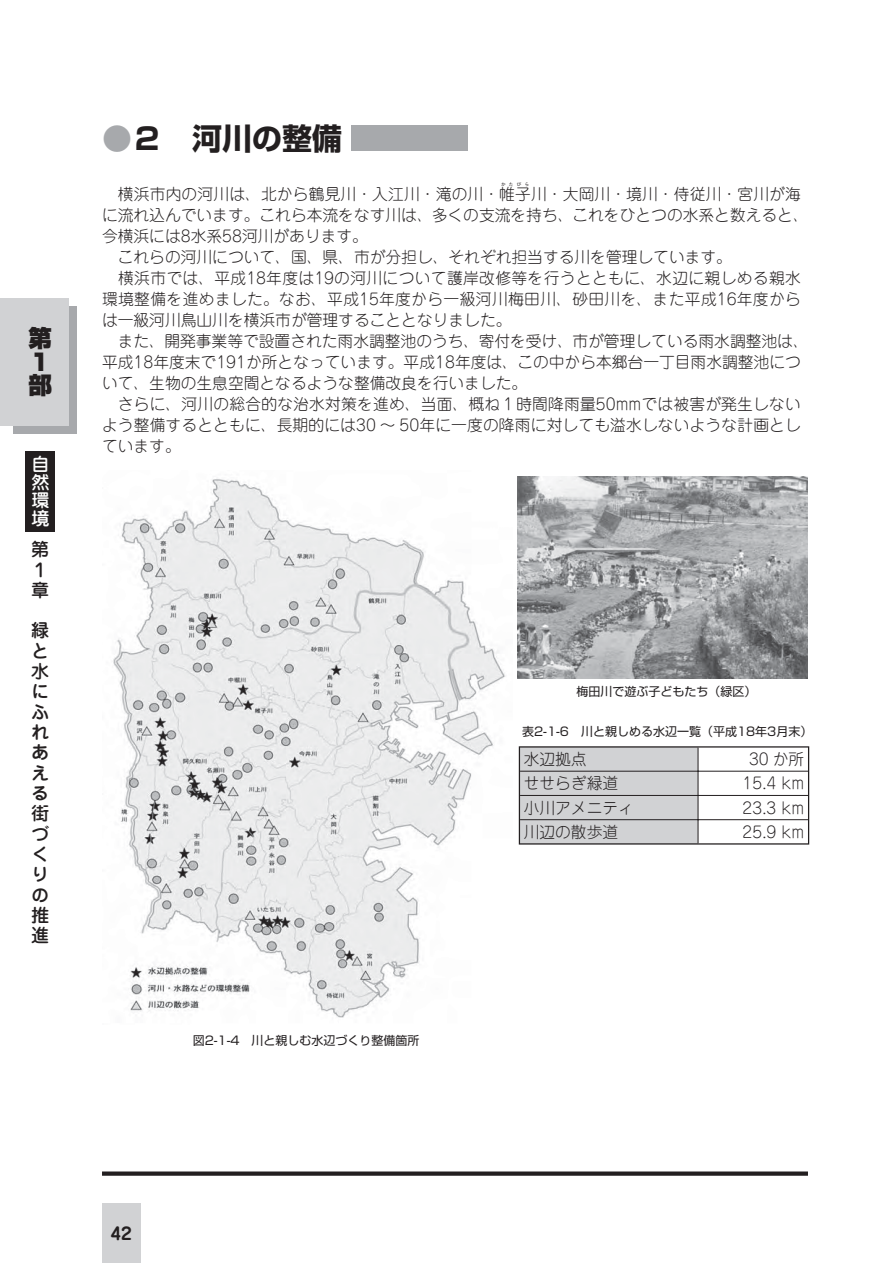
<style>
.page{position:relative;width:893px;height:1263px;background:#fff}
.page>*{position:absolute;margin:0;border:0;box-sizing:border-box;transform-origin:0 0}
.t1{font:30px "Shin Go Pro Bold 90 pv RKSJ H";color:#231f20}
.t2{font:23.4px/23.4px "Shin Go Pro Ultra 90 pv RKSJ V";color:#231f20}
.t3{font:18px/20.4px "Jun 34 Pro Medium 90 pv RKSJ V";color:#231f20}
.t4{font:18px/18px "Jun 34 Pro Medium 90 pv RKSJ V";color:#fff;text-align:justify}
.t5{font:16.95px "Jun 501 Pro Bold 90 pv RKSJ H";color:#231f20}
.t6{font:15.75px/21px "Jun 101 Pro Light 90 pv RKSJ H";color:#231f20}
.t7{font:12px "Shin Go Pro Regular 90 pv RKSJ H";color:#231f20}
.t8{font:4.5px "Gothic BBB Pro Medium 90 pv RKSJ H";color:#231f20}
.s1{color:#a7a9ac}
</style>
<div class="page">
<div style="left:13px;top:306px;width:63px;height:128px;background:#a7a9ac"></div>
<div style="left:0;top:298px;width:68px;height:127px;background:#d1d2d4"></div>
<svg style="left:102px;top:1172px;width:706px;height:4px;background:#302c2d"></svg>
<div style="left:102px;top:1203px;width:38px;height:60px;background:#d1d2d4"></div>
<div style="left:25px;top:451px;width:30px;height:81px;background:#231f20"></div>
<img style="left:518px;top:476px;width:290px;height:203px">
<hr style="left:520px;top:771px;width:288px;height:1px;background:#231f20">
<hr style="left:520px;top:795px;width:288px;height:1px;background:#231f20">
<hr style="left:520px;top:819px;width:288px;height:1px;background:#231f20">
<hr style="left:519px;top:746px;width:179px;height:2px;background:#231f20">
<hr style="left:698px;top:746px;width:111px;height:2px;background:#231f20">
<svg style="left:519px;top:747px;width:180px;height:96px;background:#c6c7c9"></svg>
<svg style="left:808px;top:748px;width:1px;height:95px"></svg>
<hr style="left:519px;top:843px;width:179px;height:2px;background:#231f20">
<hr style="left:698px;top:843px;width:111px;height:2px;background:#231f20">
<img style="left:113px;top:479px;width:393px;height:539px">
<p class="t2" style="left:29px;top:330px;width:25px">第<br>１部</p>
<p class="t4" style="left:31px;top:458px;width:19px">自然環境</p>
<p class="t3" style="left:31px;top:541px;width:19px">第<br>１章</p>
<p class="t3" style="left:31px;top:623px;width:19px">緑と水にふれあえる街づくりの推進</p>
<p class="t1" style="left:102px;top:127px;width:376px"><span class="s1">●</span>２　河川の整備<span class="s1">■</span></p>
<p class="t6" style="left:102px;top:186px;width:700px">　横浜市内の河川は、北から鶴見川・入江川・滝の川・帷子川・大岡川・境川・侍従川・宮川が海</p>
<p class="t8" style="left:501px;top:182px;width:30px">かたびら</p>
<p class="t6" style="left:102px;top:207px;width:708px">に流れ込んでいます。これら本流をなす川は、多くの支流を持ち、これをひとつの水系と数えると、今横浜には8水系58河川があります。<br>　これらの河川について、国、県、市が分担し、それぞれ担当する川を管理しています。<br>　横浜市では、平成18年度は19の河川について護岸改修等を行うとともに、水辺に親しめる親水環境整備を進めました。なお、平成15年度から一級河川梅田川、砂田川を、また平成16年度からは一級河川鳥山川を横浜市が管理することとなりました。<br>　また、開発事業等で設置された雨水調整池のうち、寄付を受け、市が管理している雨水調整池は、平成18年度末で191か所となっています。平成18年度は、この中から本郷台一丁目雨水調整池について、生物の生息空間となるような整備改良を行いました。<br>　さらに、河川の総合的な治水対策を進め、当面、概ね１時間降雨量50mmでは被害が発生しないよう整備するとともに、長期的には30 ～ 50年に一度の降雨に対しても溢水しないような計画としています。</p>
<p class="t7" style="left:576px;top:687px;width:181px">梅田川で遊ぶ子どもたち（緑区）</p>
<p class="t7" style="left:522px;top:727px;width:292px">表2-1-6　川と親しめる水辺一覧（平成18年3月末）</p>
<p class="t7" style="left:193px;top:1036px;width:228px">図2-1-4　川と親しむ水辺づくり整備箇所</p>
<p class="t6" style="left:524px;top:751px;width:64px">水辺拠点</p>
<p class="t6" style="left:749px;top:751px;width:57px">30 か所</p>
<p class="t6" style="left:524px;top:775px;width:96px">せせらぎ緑道</p>
<p class="t6" style="left:742px;top:775px;width:63px">15.4 km</p>
<p class="t6" style="left:524px;top:799px;width:112px">小川アメニティ</p>
<p class="t6" style="left:742px;top:799px;width:63px">23.3 km</p>
<p class="t6" style="left:524px;top:824px;width:96px">川辺の散歩道</p>
<p class="t6" style="left:742px;top:824px;width:63px">25.9 km</p>
<p class="t5" style="left:110px;top:1227px;width:23px">42</p>
</div>
